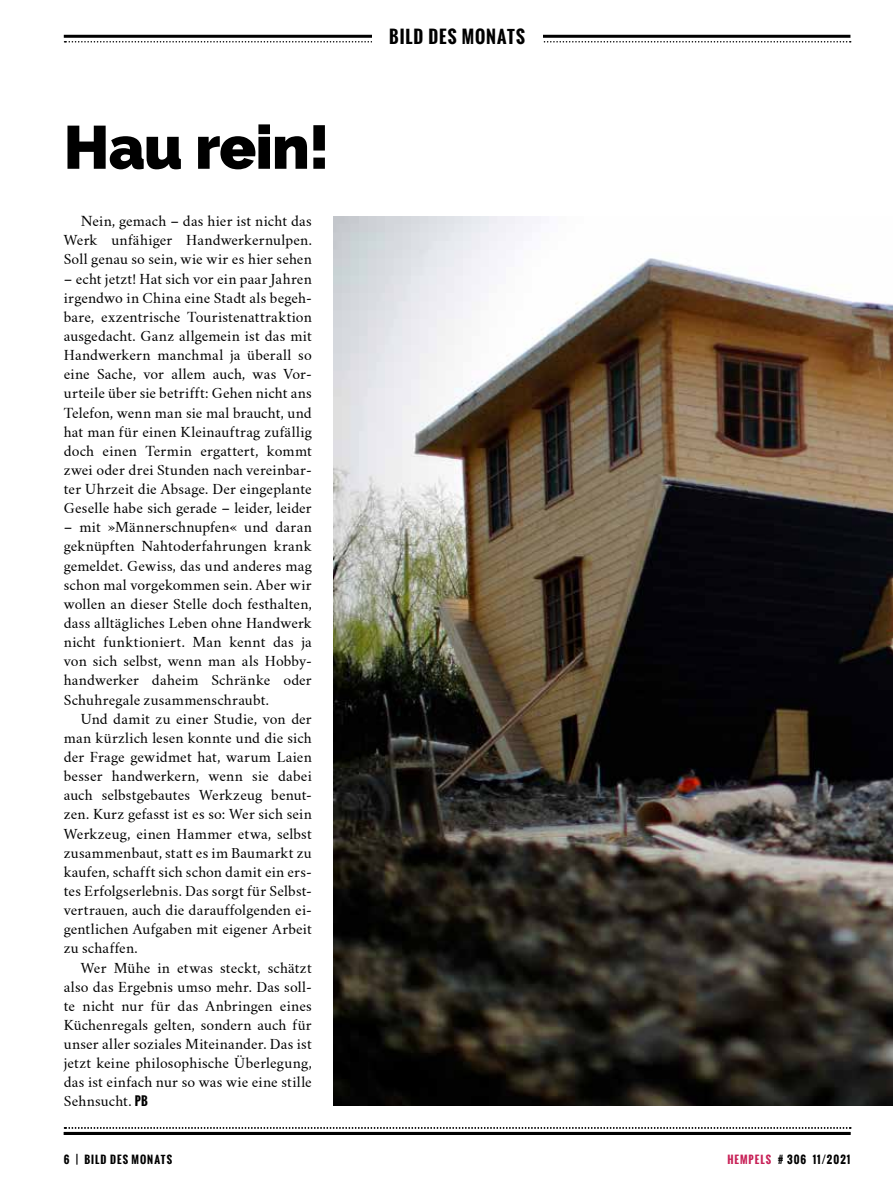
<style>
.page{position:relative;width:893px;height:1191px;background:#fff}
.page>*{position:absolute;margin:0;border:0;box-sizing:border-box;transform-origin:0 0}
.t1{font:900 60.75px "Raleway";letter-spacing:-.015em;color:#000}
.t2{font:700 17.25px "Oswald";letter-spacing:.05em;color:#000}
.t3{font:13.5px/19.2px "Crimson Text";letter-spacing:.01em;color:#000;text-align:justify}
.t4{font:700 10.5px "Oswald";letter-spacing:.1em;color:#000}
.s1{font-family:"Oswald";font-weight:700;font-size:12px}
.s2{color:#c82258}
</style>
<div class="page">
<hr style="left:64px;top:35px;width:786px;height:3px;background:#000">
<svg style="left:65px;top:41px;width:786px;height:2px"></svg>
<div style="left:372px;top:23px;width:170px;height:21px;background:#fff"></div>
<hr style="left:64px;top:1132px;width:786px;height:3px;background:#000">
<svg style="left:65px;top:1127px;width:786px;height:1px"></svg>
<img style="left:334px;top:217px;width:559px;height:889px">
<h1 class="t1" style="left:64px;top:112px;width:268px">Hau rein!</h1>
<p class="t3" style="left:64px;top:212px;width:250px;text-indent:17px">Nein, gemach – das hier ist nicht das Werk unfähiger Handwerkernulpen.<br>Soll genau so sein, wie wir es hier sehen</p>
<p class="t3" style="left:64px;top:269px;width:250px">– echt jetzt! Hat sich vor ein paar Jahren irgendwo in China eine Stadt als begeh&shy;bare, exzentrische Touristenattraktion ausgedacht. Ganz allgemein ist das mit Handwerkern manchmal ja überall so eine Sache, vor allem auch, was Vor&shy;urteile über sie betrifft: Gehen nicht ans Telefon, wenn man sie mal braucht, und hat man für einen Kleinauftrag zufällig doch einen Termin ergattert, kommt zwei oder drei Stunden nach vereinbar&shy;ter Uhrzeit die Absage. Der eingeplante Geselle habe sich gerade – leider, leider</p>
<p class="t3" style="left:64px;top:518px;width:250px">– mit »Männerschnupfen« und daran geknüpften Nahtoderfahrungen krank gemeldet. Gewiss, das und anderes mag schon mal vorgekommen sein. Aber wir wollen an dieser Stelle doch festhalten, dass alltägliches Leben ohne Handwerk nicht funktioniert. Man kennt das ja von sich selbst, wenn man als Hobby&shy;handwerker daheim Schränke oder Schuhregale zusammenschraubt.</p>
<p class="t3" style="left:64px;top:709px;width:250px;text-indent:17px">Und damit zu einer Studie, von der man kürzlich lesen konnte und die sich der Frage gewidmet hat, warum Laien besser handwerkern, wenn sie dabei auch selbstgebautes Werkzeug benut&shy;zen. Kurz gefasst ist es so: Wer sich sein Werkzeug, einen Hammer etwa, selbst zusammenbaut, statt es im Baumarkt zu kaufen, schafft sich schon damit ein ers&shy;tes Erfolgserlebnis. Das sorgt für Selbst&shy;vertrauen, auch die darauffolgenden ei&shy;gentlichen Aufgaben mit eigener Arbeit zu schaffen.</p>
<p class="t3" style="left:64px;top:958px;width:250px;text-indent:17px">Wer Mühe in etwas steckt, schätzt also das Ergebnis umso mehr. Das soll&shy;te nicht nur für das Anbringen eines Küchenregals gelten, sondern auch für unser aller soziales Miteinander. Das ist jetzt keine philosophische Überlegung, das ist einfach nur so was wie eine stille Sehnsucht. <span class="s1">PB</span></p>
<p class="t2" style="left:389px;top:23px;width:137px">BILD DES MONATS</p>
<p class="t4" style="left:64px;top:1151px;width:110px">6 | BILD DES MONATS</p>
<p class="t4" style="left:727px;top:1151px;width:124px"><span class="s2">HEMPELS</span> # 306 11/2021</p>
</div>
